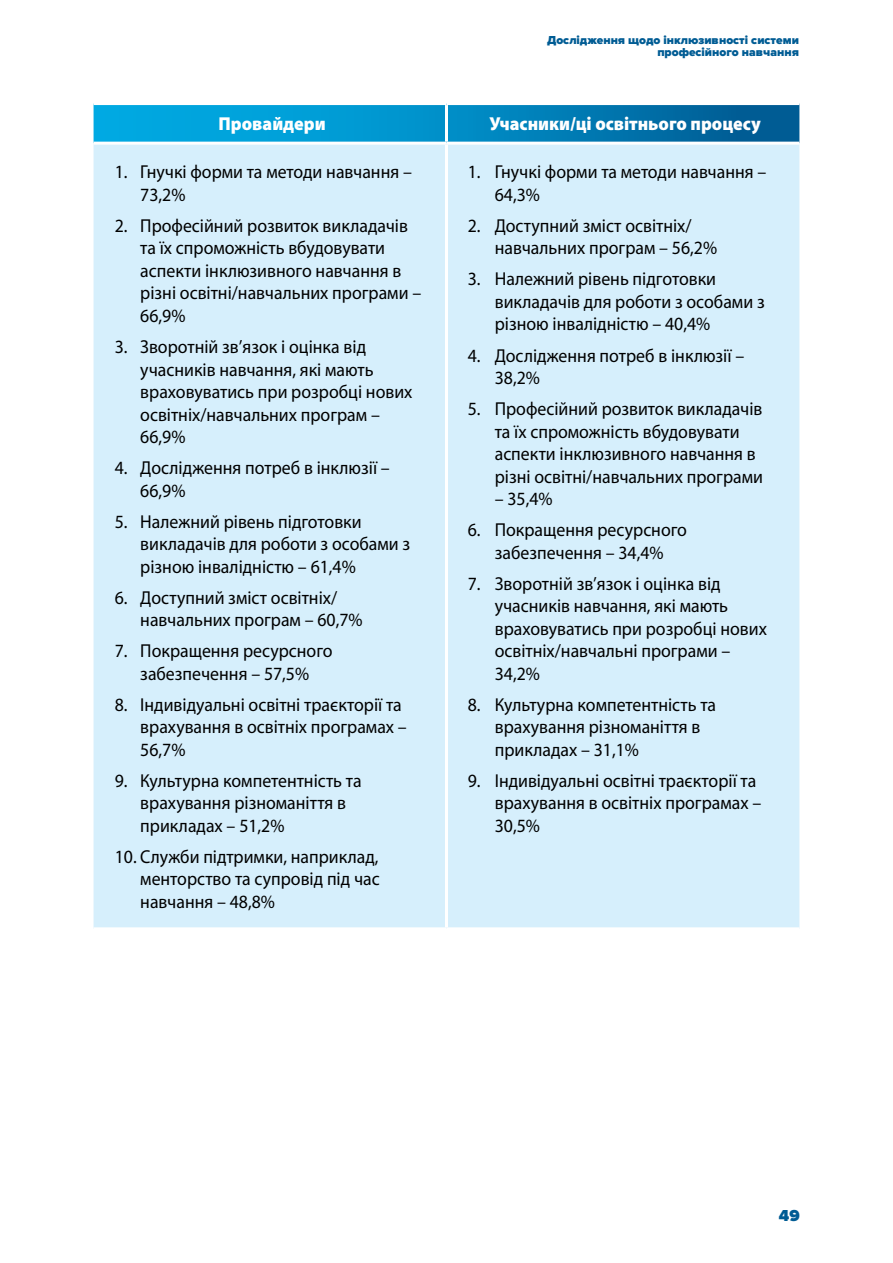
<style>
.page{position:relative;width:893px;height:1263px;background:#fff}
.page>*{position:absolute;margin:0;border:0;box-sizing:border-box;transform-origin:0 0}
.Text{font:18.75px/22.5px "Myriad Pro";color:#000;scale:.95 1}
.Text-2{font:900 18.75px "Myriad Pro";color:#fff;scale:.95 1}
.t1{font:900 16.5px "Proxima Nova";color:#005c94}
.t2{font:900 12px/12px "Proxima Nova";color:#005c94;text-align:right}
</style>
<div class="page">
<svg style="left:94px;top:105px;width:705px;height:37px;background:#028ac2"></svg>
<div style="left:94px;top:145px;width:705px;height:782px;background:#d6effc"></div>
<hr style="left:445px;top:105px;width:3px;height:37px;background:#fff">
<hr style="left:445px;top:145px;width:3px;height:782px;background:#fff">
<p class="t2" style="left:547px;top:35px;width:253px">Дослідження щодо інклюзивності системи професійного навчання</p>
<p class="Text-2" style="left:219px;top:113px;width:114px">Провайдери</p>
<p class="Text-2" style="left:489px;top:113px;width:287px">Учасники/ці освітнього процесу</p>
<p class="Text" style="left:140px;top:161px;width:287px;text-indent:-26px">1. Гнучкі форми та методи навчання –<br>73,2%</p>
<p class="Text" style="left:140px;top:214px;width:297px;text-indent:-26px">2. Професійний розвиток викладачів та їх спроможність вбудовувати аспекти інклюзивного навчання в різні освітні/навчальних програми –<br>66,9%</p>
<p class="Text" style="left:140px;top:335px;width:288px;text-indent:-26px">3. Зворотній зв’язок і оцінка від учасників навчання, які мають враховуватись при розробці нових освітніх/навчальних програм –<br>66,9%</p>
<p class="Text" style="left:140px;top:456px;width:264px;text-indent:-26px">4. Дослідження потреб в інклюзії –<br>66,9%</p>
<p class="Text" style="left:140px;top:510px;width:286px;text-indent:-26px">5. Належний рівень підготовки викладачів для роботи з особами з різною інвалідністю – 61,4%</p>
<p class="Text" style="left:140px;top:586px;width:236px;text-indent:-26px">6. Доступний зміст освітніх/ навчальних програм – 60,7%</p>
<p class="Text" style="left:115px;top:639px;width:231px;text-align:center">7. Покращення ресурсного забезпечення – 57,5%</p>
<p class="Text" style="left:140px;top:693px;width:282px;text-indent:-26px">8. Індивідуальні освітні траєкторії та врахування в освітніх програмах –<br>56,7%</p>
<p class="Text" style="left:140px;top:769px;width:234px;text-indent:-26px">9. Культурна компетентність та врахування різноманіття в прикладах – 51,2%</p>
<p class="Text" style="left:140px;top:845px;width:254px;text-align:justify;text-indent:-26px">10. Служби підтримки, наприклад, менторство та супровід під час навчання – 48,8%</p>
<p class="Text" style="left:495px;top:161px;width:287px;text-indent:-27px">1. Гнучкі форми та методи навчання –<br>64,3%</p>
<p class="Text" style="left:495px;top:214px;width:236px;text-indent:-27px">2. Доступний зміст освітніх/ навчальних програм – 56,2%</p>
<p class="Text" style="left:495px;top:268px;width:286px;text-indent:-27px">3. Належний рівень підготовки викладачів для роботи з особами з різною інвалідністю – 40,4%</p>
<p class="Text" style="left:495px;top:344px;width:264px;text-indent:-27px">4. Дослідження потреб в інклюзії –<br>38,2%</p>
<p class="Text" style="left:495px;top:397px;width:284px;text-indent:-27px">5. Професійний розвиток викладачів та їх спроможність вбудовувати аспекти інклюзивного навчання в різні освітні/навчальних програми</p>
<p class="Text" style="left:495px;top:487px;width:62px">– 35,4%</p>
<p class="Text" style="left:468px;top:518px;width:232px;text-align:center">6. Покращення ресурсного забезпечення – 34,4%</p>
<p class="Text" style="left:495px;top:572px;width:288px;text-indent:-27px">7. Зворотній зв’язок і оцінка від учасників навчання, які мають враховуватись при розробці нових освітніх/навчальні програми –<br>34,2%</p>
<p class="Text" style="left:495px;top:693px;width:234px;text-indent:-27px">8. Культурна компетентність та врахування різноманіття в прикладах – 31,1%</p>
<p class="Text" style="left:495px;top:769px;width:282px;text-indent:-27px">9. Індивідуальні освітні траєкторії та врахування в освітніх програмах –<br>30,5%</p>
<p class="t1" style="left:779px;top:1206px;width:22px">49</p>
</div>
